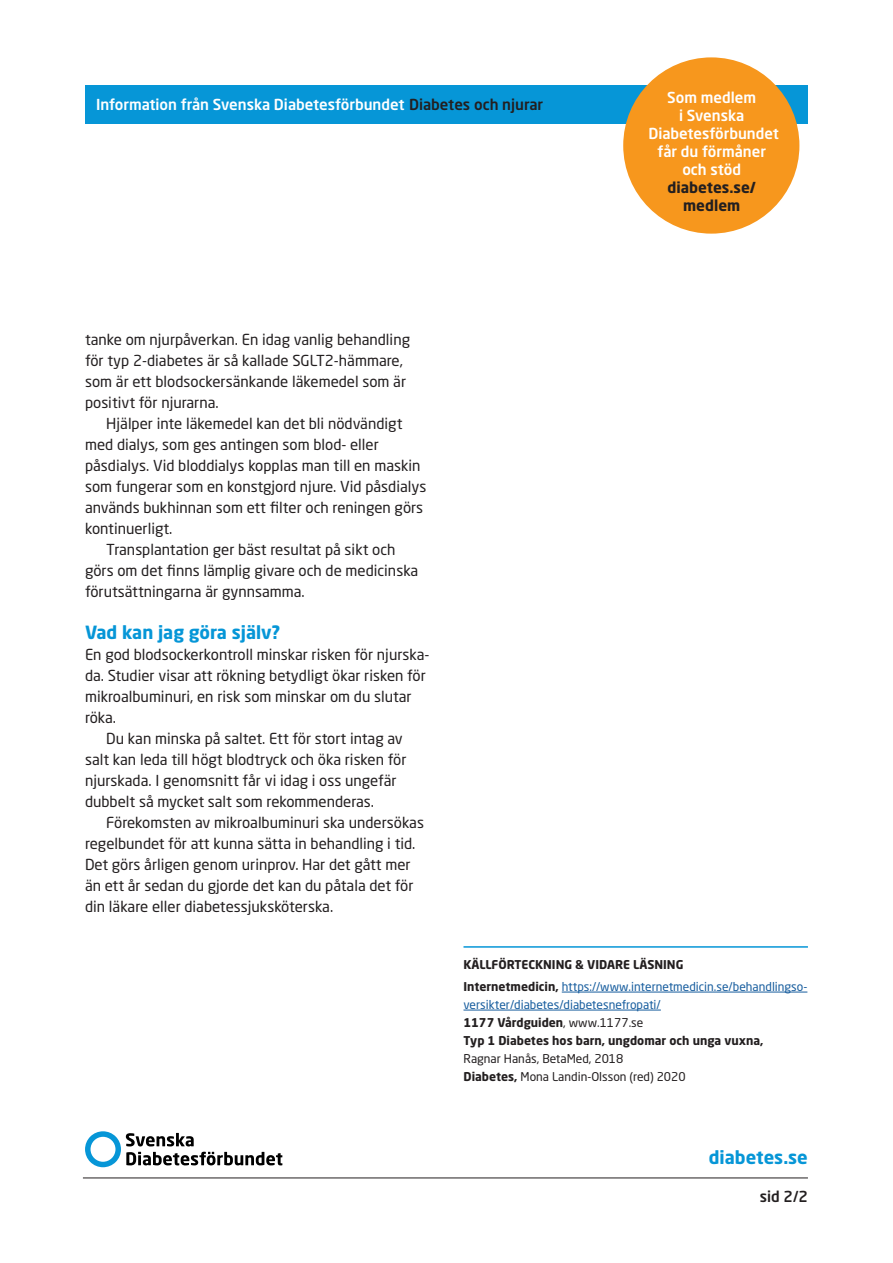
<style>
.page{position:relative;width:893px;height:1263px;background:#fff}
.page>*{position:absolute;margin:0;border:0;box-sizing:border-box;transform-origin:0 0}
.Diabetes_Mellis{font:700 18px "Neo Sans W1 G";color:#0696d7}
.Diabetesbröd{font:15px/21px "Neo Sans W1 G";color:#231f20}
.t1{font:500 15px/18px "Neo Sans W1 G";color:#fff;text-align:center}
.t2{font:700 15px "Neo Sans W1 G";color:#231f20}
.t3{font:500 15px "Neo Sans W1 G";color:#231f20}
.t4{font:700 12px/18px "Neo Sans W1 G";color:#231f20}
.t5{font:12px/18px "Neo Sans W1 G";color:#175d9e}
.t6{font:12px "Neo Sans W1 G";color:#231f20}
.s1{color:#231f20}
.s2{font-weight:700;color:#231f20}
.s3{font-weight:400}
.s4{font-weight:700}
</style>
<div class="page">
<hr style="left:562px;top:992px;width:245px;height:1px;background:#175d9e">
<hr style="left:463px;top:1010px;width:198px;height:1px;background:#175d9e">
<hr style="left:463px;top:946px;width:345px;height:2px;background:#0696d7">
<svg style="left:85px;top:1131px;width:197px;height:36px"></svg>
<div style="left:85px;top:85px;width:723px;height:38px;background:#0696d7"></div>
<div style="left:623px;top:57px;width:176px;height:177px;background:#f7971d;border-radius:50%"></div>
<hr style="left:83px;top:1178px;width:725px;height:1px;background:#231f20">
<p class="t1" style="left:96px;top:95px;width:448px">Information från Svenska Diabetesförbundet <span class="s1">Diabetes och njurar</span></p>
<p class="Diabetesbröd" style="left:85px;top:329px;width:327px">tanke om njurpåverkan. En idag vanlig behandling för typ 2-diabetes är så kallade SGLT2-hämmare, som är ett blodsockersänkande läkemedel som är positivt för njurarna.</p>
<p class="Diabetesbröd" style="left:85px;top:413px;width:343px;text-indent:21px">Hjälper inte läkemedel kan det bli nödvändigt med dialys, som ges antingen som blod- eller påsdialys. Vid bloddialys kopplas man till en maskin som fungerar som en konstgjord njure. Vid påsdialys används bukhinnan som ett filter och reningen görs kontinuerligt.</p>
<p class="Diabetesbröd" style="left:85px;top:539px;width:335px;text-indent:21px">Transplantation ger bäst resultat på sikt och görs om det finns lämplig givare och de medicinska förutsättningarna är gynnsamma.</p>
<p class="Diabetes_Mellis" style="left:85px;top:621px;width:197px">Vad kan jag göra själv?</p>
<p class="Diabetesbröd" style="left:85px;top:644px;width:346px">En god blodsockerkontroll minskar risken för njurska&shy;da. Studier visar att rökning betydligt ökar risken för mikroalbuminuri, en risk som minskar om du slutar röka.</p>
<p class="Diabetesbröd" style="left:85px;top:728px;width:323px;text-indent:21px">Du kan minska på saltet. Ett för stort intag av salt kan leda till högt blodtryck och öka risken för njurskada. I genomsnitt får vi idag i oss ungefär dubbelt så mycket salt som rekommenderas.</p>
<p class="Diabetesbröd" style="left:85px;top:812px;width:340px;text-indent:21px">Förekomsten av mikroalbuminuri ska undersökas regelbundet för att kunna sätta in behandling i tid.<br>Det görs årligen genom urinprov. Har det gått mer än ett år sedan du gjorde det kan du påtala det för din läkare eller diabetessjuksköterska.</p>
<p class="t1" style="left:667px;top:88px;width:91px">Som medlem</p>
<p class="t1" style="left:679px;top:106px;width:67px">i Svenska</p>
<p class="t1" style="left:648px;top:124px;width:132px">Diabetesförbundet får du förmåner</p>
<p class="t1" style="left:682px;top:160px;width:60px">och stöd</p>
<p class="t2" style="left:667px;top:178px;width:90px">diabetes.se/</p>
<p class="t2" style="left:683px;top:196px;width:59px">medlem</p>
<p class="t4" style="left:463px;top:955px;width:221px">KÄLLFÖRTECKNING &amp; VIDARE LÄSNING</p>
<p class="t5" style="left:463px;top:977px;width:345px"><span class="s2">Internetmedicin,</span> https://www.internetmedicin.se/behandlingso&shy;versikter/diabetes/diabetesnefropati/</p>
<p class="t4" style="left:463px;top:1013px;width:181px">1177 Vårdguiden<span class="s3">, www.1177.se</span></p>
<p class="t4" style="left:463px;top:1031px;width:302px">Typ 1 Diabetes hos barn, ungdomar och unga vuxna,<br><span class="s3">Ragnar Hanås, BetaMed, 2018</span></p>
<p class="t6" style="left:463px;top:1069px;width:224px"><span class="s4">Diabetes,</span> Mona Landin-Olsson (red) 2020</p>
<p class="Diabetes_Mellis" style="left:709px;top:1146px;width:101px">diabetes.se</p>
<p class="t3" style="left:760px;top:1187px;width:50px">sid 2/2</p>
</div>
